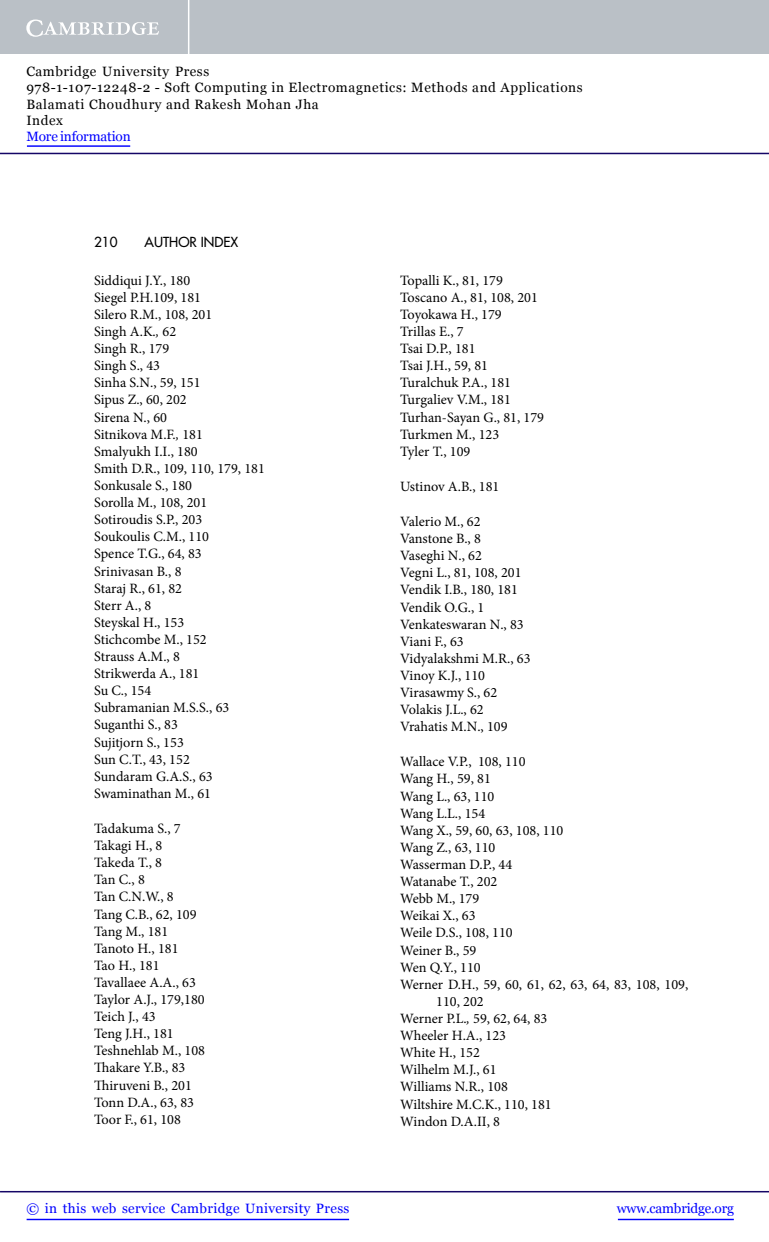
<style>
.page{position:relative;width:769px;height:1242px;background:#fff}
.page>*{position:absolute;margin:0;border:0;box-sizing:border-box;transform-origin:0 0}
.t1{font:14.25px/17.1px "Minion Pro";color:#000}
.t2{font:13.5px/16.2px "Georgia";letter-spacing:.045em;color:#000}
.t3{font:13.5px "Georgia";letter-spacing:.025em;color:#00f}
.t4{font:13.5px "Georgia";letter-spacing:-.015em;color:#00f}
.t5{font:13.5px "Georgia";letter-spacing:-.01em;color:#00f}
.t6{font:13.5px "Futura";color:#000}
.s1{font-style:italic}
</style>
<div class="page">
<div style="left:0;top:0;width:769px;height:54px;background:#bac0c6"></div>
<svg style="left:26px;top:20px;width:133px;height:17px"></svg>
<hr style="left:188px;top:0;width:1px;height:54px;background:#fff">
<hr style="left:0;top:153px;width:769px;height:1px;background:#150666">
<hr style="left:27px;top:145px;width:103px;height:2px;background:#00f">
<hr style="left:618px;top:1218px;width:116px;height:2px;background:#00f">
<hr style="left:0;top:1191px;width:769px;height:1px;background:#150666">
<hr style="left:27px;top:1218px;width:322px;height:2px;background:#00f">
<p class="t2" style="left:26px;top:64px;width:558px">Cambridge University Press<br>978-1-107-12248-2 - Soft Computing in Electromagnetics: Methods and Applications Balamati Choudhury and Rakesh Mohan Jha<br>Index</p>
<p class="t5" style="left:26px;top:128px;width:106px">More information</p>
<p class="t6" style="left:94px;top:233px;width:25px">210</p>
<p class="t6" style="left:145px;top:233px;width:95px">AUTHOR INDEX</p>
<p class="t1" style="left:94px;top:272px;width:172px">Siddiqui J.Y., 180<br>Siegel P.H.109, 181<br>Silero R.M., 108, 201<br>Singh A.K.<span class="s1">,</span> 62<br>Singh R., 179<br>Singh S., 43<br>Sinha S.N., 59, 151<br>Sipus Z., 60, 202<br>Sirena N., 60<br>Sitnikova M.F.<span class="s1">,</span> 181<br>Smalyukh I.I., 180<br>Smith D.R., 109, 110, 179, 181<br>Sonkusale S., 180<br>Sorolla M., 108, 201<br>Sotiroudis S.P., 203<br>Soukoulis C.M., 110<br>Spence T.G., 64, 83<br>Srinivasan B., 8<br>Staraj R., 61, 82<br>Sterr A., 8<br>Steyskal H., 153<br>Stichcombe M., 152<br>Strauss A.M., 8<br>Strikwerda A., 181<br>Su C., 154<br>Subramanian M.S.S., 63<br>Suganthi S., 83<br>Sujitjorn S., 153<br>Sun C.T., 43, 152<br>Sundaram G.A.S., 63<br>Swaminathan M., 61</p>
<p class="t1" style="left:94px;top:820px;width:112px">Tadakuma S., 7<br>Takagi H., 8<br>Takeda T., 8<br>Tan C., 8<br>Tan C.N.W., 8<br>Tang C.B., 62, 109<br>Tang M., 181<br>Tanoto H., 181<br>Tao H., 181<br>Tavallaee A.A., 63<br>Taylor A.J., 179,180<br>Teich J., 43<br>Teng J.H., 181<br>Teshnehlab M., 108<br>Thakare Y.B., 83<br>Thiruveni B., 201<br>Tonn D.A., 63, 83<br>Toor F., 61, 108</p>
<p class="t1" style="left:400px;top:272px;width:145px">Topalli K., 81, 179<br>Toscano A., 81, 108, 201<br>Toyokawa H., 179<br>Trillas E., 7<br>Tsai D.P., 181<br>Tsai J.H., 59, 81<br>Turalchuk P.A., 181<br>Turgaliev V.M., 181<br>Turhan-Sayan G., 81, 179<br>Turkmen M., 123<br>Tyler T., 109</p>
<p class="t1" style="left:400px;top:478px;width:101px">Ustinov A.B., 181</p>
<p class="t1" style="left:400px;top:513px;width:132px">Valerio M., 62<br>Vanstone B., 8<br>Vaseghi N., 62<br>Vegni L., 81, 108, 201<br>Vendik I.B., 180, 181<br>Vendik O.G., 1<br>Venkateswaran N., 83<br>Viani F., 63<br>Vidyalakshmi M.R., 63<br>Vinoy K.J., 110<br>Virasawmy S., 62<br>Volakis J.L., 62<br>Vrahatis M.N., 109</p>
<p class="t1" style="left:400px;top:753px;width:127px">Wallace V.P., 108, 110</p>
<p class="t1" style="left:400px;top:770px;width:92px">Wang H., 59, 81</p>
<p class="t1" style="left:400px;top:787px;width:96px">Wang L., 63, 110</p>
<p class="t1" style="left:400px;top:804px;width:86px">Wang L.L., 154</p>
<p class="t1" style="left:400px;top:821px;width:165px">Wang X., 59, 60, 63, 108, 110</p>
<p class="t1" style="left:400px;top:839px;width:97px">Wang Z., 63, 110</p>
<p class="t1" style="left:400px;top:856px;width:113px">Wasserman D.P., 44</p>
<p class="t1" style="left:400px;top:873px;width:99px">Watanabe T., 202</p>
<p class="t1" style="left:400px;top:890px;width:81px">Webb M., 179</p>
<p class="t1" style="left:400px;top:907px;width:77px">Weikai X., 63</p>
<p class="t1" style="left:400px;top:924px;width:114px">Weile D.S., 108, 110</p>
<p class="t1" style="left:400px;top:941px;width:78px">Weiner B., 59</p>
<p class="t1" style="left:400px;top:958px;width:82px">Wen Q.Y., 110</p>
<p class="t1" style="left:400px;top:975px;width:290px">Werner D.H., 59, 60, 61, 62, 63, 64, 83, 108, 109,</p>
<p class="t1" style="left:436px;top:992px;width:49px">110, 202</p>
<p class="t1" style="left:400px;top:1010px;width:149px">Werner P.L.<span class="s1">,</span> 59, 62, 64, 83</p>
<p class="t1" style="left:400px;top:1027px;width:107px">Wheeler H.A., 123</p>
<p class="t1" style="left:400px;top:1044px;width:81px">White H., 152</p>
<p class="t1" style="left:400px;top:1061px;width:98px">Wilhelm M.J., 61</p>
<p class="t1" style="left:400px;top:1078px;width:109px">Williams N.R., 108</p>
<p class="t1" style="left:400px;top:1095px;width:153px">Wiltshire M.C.K., 110, 181</p>
<p class="t1" style="left:400px;top:1112px;width:101px">Windon D.A.II, 8</p>
<p class="t3" style="left:27px;top:1200px;width:324px">© in this web service Cambridge University Press</p>
<p class="t4" style="left:617px;top:1200px;width:119px">www.cambridge.org</p>
</div>
